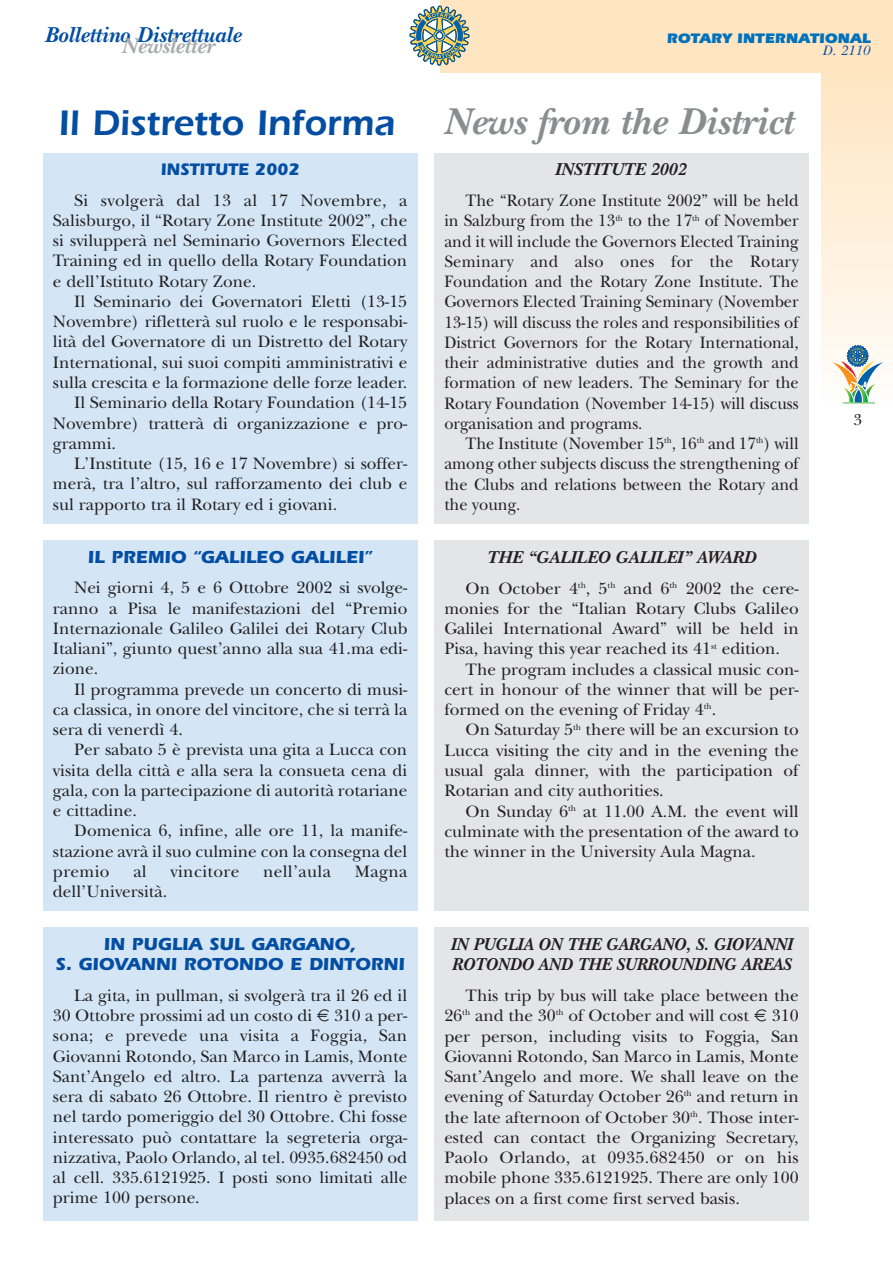
<style>
.page{position:relative;width:893px;height:1262px;background:#fff}
.page>*{position:absolute;margin:0;border:0;box-sizing:border-box;transform-origin:0 0}
.t1{font:italic 700 39px "New Baskerville";color:#8a8c8e}
.t2{font:italic 700 22.5px "New Baskerville";color:#034ea2}
.t3{font:italic 700 22.5px "New Baskerville";color:#a7a9ac}
.t4{font:700 18px/20.2px "Itc Eras";color:#034ea2;text-align:center}
.t5{font:italic 700 18px/20.2px "New Baskerville";color:#231f20;scale:.95 1}
.t6{font:italic 700 18px "New Baskerville";color:#231f20}
.t7{font:17.25px/20.2px "New Baskerville";color:#231f20;text-align:justify}
.t8{font:17.25px/20.2px "New Baskerville";color:#231f20;text-align:justify;scale:.95 1}
.t9{font:17.25px "New Baskerville";letter-spacing:.02em;color:#231f20}
.t10{font:700 17.25px "Itc Eras";color:#034ea2;scale:.95 1}
.t11{font:16.5px "New Baskerville";color:#231f20}
.t12{font:900 14.25px "Itc Eras";color:#0071bc}
.t13{font:italic 14.25px "New Baskerville";color:#034ea2}
.s1{font-family:"Itc Eras";font-weight:600;font-style:normal;font-size:36.75px;color:#034ea2}
.s2{font-family:"Euro Logo"}
</style>
<div class="page">
<div style="left:440px;top:0;width:452px;height:72px;background:#ffe5c1"></div>
<svg style="left:821px;top:72px;width:71px;height:295px;background:#ffeed8"></svg>
<svg style="left:823px;top:345px;width:68px;height:58px"></svg>
<hr style="left:842px;top:403px;width:32px;height:1px;background:#4eb848">
<svg style="left:409px;top:6px;width:60px;height:59px"></svg>
<div style="left:43px;top:153px;width:374px;height:370px;background:#d4e6f6"></div>
<div style="left:434px;top:153px;width:374px;height:370px;background:#e4e5e6"></div>
<div style="left:434px;top:540px;width:374px;height:370px;background:#e4e5e6"></div>
<div style="left:43px;top:540px;width:374px;height:370px;background:#d4e6f6"></div>
<div style="left:43px;top:927px;width:374px;height:293px;background:#d4e6f6"></div>
<div style="left:434px;top:927px;width:374px;height:293px;background:#e4e5e6"></div>
<h2 class="t2" style="left:44px;top:27px;width:198px">Bollettino Distrettuale</h2>
<h2 class="t3" style="left:122px;top:38px;width:94px">Newsletter</h2>
<p class="t12" style="left:666px;top:33px;width:206px">ROTARY INTERNATIONAL</p>
<p class="t13" style="left:822px;top:45px;width:49px">D. 2110</p>
<h1 class="t1" style="left:59px;top:108px;width:736px"><span class="s1">Il Distretto Informa</span> News from the District</h1>
<p class="t10" style="left:161px;top:163px;width:148px">INSTITUTE 2002</p>
<p class="t7" style="left:53px;top:192px;width:356px;text-indent:21px">Si svolgerà dal 13 al 17 Novembre, a Salisburgo, il “Rotary Zone Institute 2002”, che si svilupperà nel Seminario Governors Elected Training ed in quello della Rotary Foundation e dell’Istituto Rotary Zone.</p>
<p class="t7" style="left:74px;top:293px;width:334px">Il Seminario dei Governatori Eletti (13-15</p>
<p class="t7" style="left:53px;top:313px;width:356px">Novembre) rifletterà sul ruolo e le responsabi-</p>
<p class="t7" style="left:53px;top:334px;width:356px">lità del Governatore di un Distretto del Rotary</p>
<p class="t7" style="left:53px;top:354px;width:356px">International, sui suoi compiti amministrativi e</p>
<p class="t7" style="left:53px;top:374px;width:356px">sulla crescita e la formazione delle forze leader.</p>
<p class="t7" style="left:74px;top:394px;width:334px">Il Seminario della Rotary Foundation (14-15</p>
<p class="t7" style="left:53px;top:415px;width:356px">Novembre) tratterà di organizzazione e pro-</p>
<p class="t7" style="left:53px;top:435px;width:65px">grammi.</p>
<p class="t7" style="left:74px;top:455px;width:334px">L’Institute (15, 16 e 17 Novembre) si soffer-</p>
<p class="t7" style="left:53px;top:475px;width:356px">merà, tra l’altro, sul rafforzamento dei club e</p>
<p class="t7" style="left:53px;top:496px;width:286px">sul rapporto tra il Rotary ed i giovani.</p>
<p class="t4" style="left:88px;top:548px;width:286px">IL PREMIO “GALILEO GALILEI”</p>
<p class="t7" style="left:53px;top:580px;width:356px;text-indent:21px">Nei giorni 4, 5 e 6 Ottobre 2002 si svolge&shy;ranno a Pisa le manifestazioni del “Premio Internazionale Galileo Galilei dei Rotary Club Italiani”, giunto quest’anno alla sua 41.ma edi&shy;zione.</p>
<p class="t7" style="left:53px;top:681px;width:356px;text-indent:21px">Il programma prevede un concerto di musi&shy;ca classica, in onore del vincitore, che si terrà la sera di venerdì 4.</p>
<p class="t7" style="left:53px;top:742px;width:356px;text-indent:21px">Per sabato 5 è prevista una gita a Lucca con visita della città e alla sera la consueta cena di gala, con la partecipazione di autorità rotariane e cittadine.</p>
<p class="t7" style="left:53px;top:823px;width:356px;text-indent:21px">Domenica 6, infine, alle ore 11, la manife&shy;stazione avrà il suo culmine con la consegna del premio</p>
<p class="t7" style="left:133px;top:863px;width:15px">al</p>
<p class="t9" style="left:170px;top:865px;width:70px">vincitore</p>
<p class="t9" style="left:263px;top:865px;width:70px">nell’aula</p>
<p class="t7" style="left:355px;top:863px;width:54px">Magna</p>
<p class="t7" style="left:53px;top:883px;width:116px">dell’Università.</p>
<p class="t4" style="left:55px;top:935px;width:351px">IN PUGLIA SUL GARGANO,<br>S. GIOVANNI ROTONDO E DINTORNI</p>
<p class="t7" style="left:53px;top:987px;width:356px;text-indent:21px">La gita, in pullman, si svolgerà tra il 26 ed il 30 Ottobre prossimi ad un costo di <span class="s2">t</span> 310 a per&shy;sona; e prevede una visita a Foggia, San Giovanni Rotondo, San Marco in Lamis, Monte Sant’Angelo ed altro. La partenza avverrà la sera di sabato 26 Ottobre. Il rientro è previsto nel tardo pomeriggio del 30 Ottobre. Chi fosse interessato può contattare la segreteria orga&shy;nizzativa, Paolo Orlando, al tel. 0935.682450 od al cell. 335.6121925. I posti sono limitati alle prime 100 persone.</p>
<p class="t6" style="left:555px;top:163px;width:133px">INSTITUTE 2002</p>
<p class="t8" style="left:444px;top:192px;width:374px;text-indent:21px">The “Rotary Zone Institute 2002” will be held in Salzburg from the 13<sup>th</sup> to the 17<sup>th</sup> of November and it will include the Governors Elected Training Seminary and also ones for the Rotary Foundation and the Rotary Zone Institute. The Governors Elected Training Seminary (November 13-15) will discuss the roles and responsibilities of District Governors for the Rotary International, their administrative duties and the growth and formation of new leaders. The Seminary for the Rotary Foundation (November 14-15) will discuss organisation and programs.</p>
<p class="t8" style="left:444px;top:435px;width:374px;text-indent:21px">The Institute (November 15<sup>th</sup>, 16<sup>th</sup> and 17<sup>th</sup>) will among other subjects discuss the strengthening of the Clubs and relations between the Rotary and the young.</p>
<p class="t6" style="left:487px;top:551px;width:271px">THE “GALILEO GALILEI” AWARD</p>
<p class="t7" style="left:444px;top:580px;width:356px;text-indent:21px">On October 4<sup>th</sup>, 5<sup>th</sup> and 6<sup>th</sup> 2002 the cere&shy;monies for the “Italian Rotary Clubs Galileo Galilei International Award” will be held in Pisa, having this year reached its 41<sup>st</sup> edition.</p>
<p class="t7" style="left:444px;top:661px;width:356px;text-indent:21px">The program includes a classical music con&shy;cert in honour of the winner that will be per&shy;formed on the evening of Friday 4<sup>th</sup>.</p>
<p class="t7" style="left:444px;top:722px;width:356px;text-indent:21px">On Saturday 5<sup>th</sup> there will be an excursion to Lucca visiting the city and in the evening the usual gala dinner, with the participation of Rotarian and city authorities.</p>
<p class="t7" style="left:444px;top:803px;width:356px;text-indent:21px">On Sunday 6<sup>th</sup> at 11.00 A.M. the event will culminate with the presentation of the award to the winner in the University Aula Magna.</p>
<p class="t5" style="left:450px;top:936px;width:362px">IN PUGLIA ON THE GARGANO, S. GIOVANNI<br>ROTONDO AND THE SURROUNDING AREAS</p>
<p class="t7" style="left:444px;top:987px;width:356px;text-indent:21px">This trip by bus will take place between the 26<sup>th</sup> and the 30<sup>th</sup> of October and will cost <span class="s2">t</span> 310 per person, including visits to Foggia, San Giovanni Rotondo, San Marco in Lamis, Monte Sant’Angelo and more. We shall leave on the evening of Saturday October 26<sup>th</sup> and return in the late afternoon of October 30<sup>th</sup>. Those inter&shy;ested can contact the Organizing Secretary, Paolo Orlando, at 0935.682450 or on his mobile phone 335.6121925. There are only 100 places on a first come first served basis.</p>
<p class="t11" style="left:853px;top:413px;width:10px">3</p>
</div>
